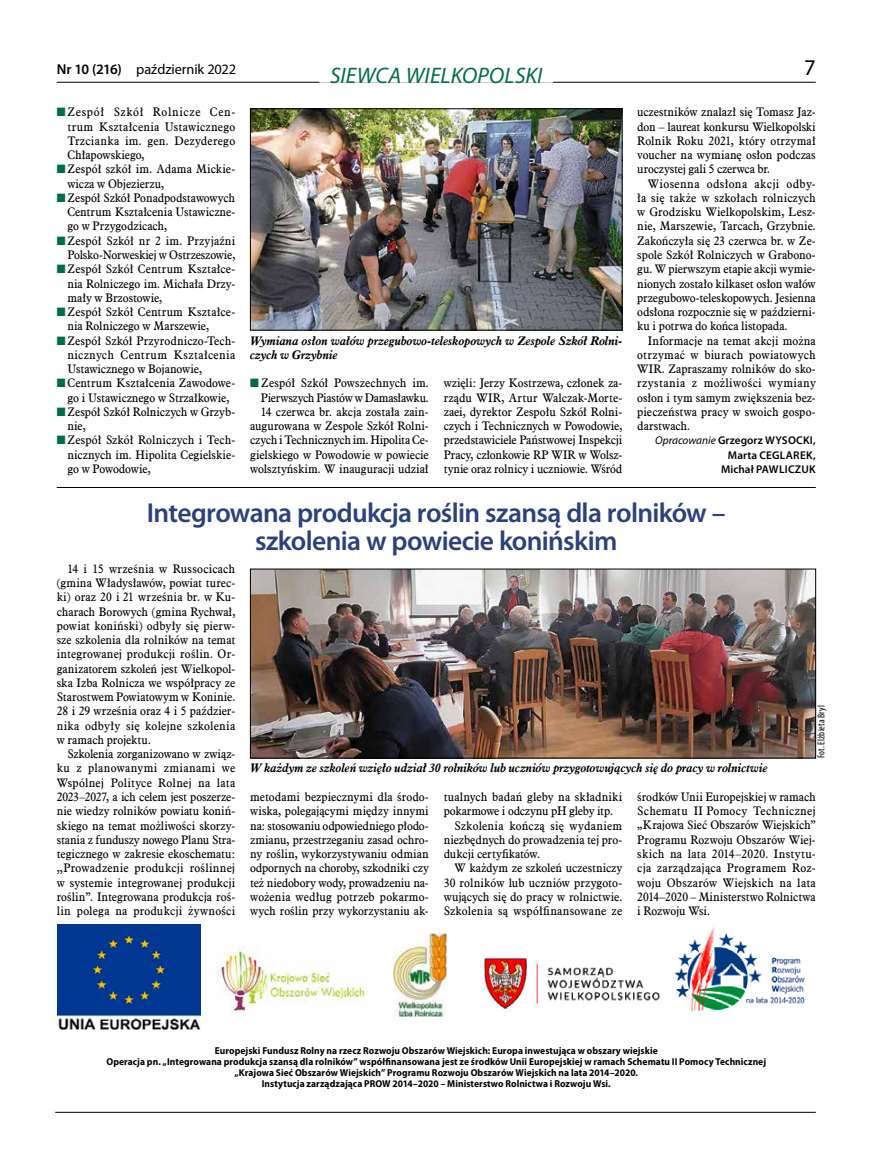
<style>
.page{position:relative;width:869px;height:1149px;background:#fff}
.page>*{position:absolute;margin:0;border:0;box-sizing:border-box;transform-origin:0 0}
.t1{font:600 27.5px/27.5px "Myriad Pro";letter-spacing:-.025em;color:#2b417a;text-align:center}
.t2{font:italic 22.5px "Myriad Pro";letter-spacing:.01em;color:#006d46}
.t3{font:22.5px "Myriad Pro";color:#000}
.t4{font:18.38px "Times New Roman";color:#000}
.t5{font:14.38px "Myriad Pro";letter-spacing:-.005em;color:#000}
.t6{font:700 12.38px "Tahoma";letter-spacing:-.005em;color:#000}
.t7{font:12.12px/14.2px "Aldine 721 EU";letter-spacing:.005em;color:#000;text-align:justify;scale:.95 1}
.t8{font:italic 700 12.12px/14.2px "Aldine 721 EU";letter-spacing:-.005em;color:#000;scale:.95 1}
.t9{font:12.12px "Aldine 721 EU";letter-spacing:.025em;color:#000;scale:.95 1}
.t10{font:12.12px "Aldine 721 EU";letter-spacing:-.015em;color:#000;scale:.95 1}
.t11{font:600 11.25px/14.2px "Myriad Pro";letter-spacing:.01em;color:#000;text-align:right}
.t12{font:700 10px/11.2px "Myriad Pro";letter-spacing:.005em;color:#000;text-align:center;scale:.95 1}
.t13{font:condensed 10px "Myriad Pro";letter-spacing:.01em;color:#000}
.s1{font-weight:600}
.s2{color:#006d46}
.s3{font-weight:400;font-style:italic}
</style>
<div class="page">
<hr style="left:57px;top:82px;width:758px;height:1px;background:#000">
<svg style="left:319px;top:81px;width:234px;height:2px"></svg>
<hr style="left:55px;top:1111px;width:760px;height:1px;background:#000">
<img style="left:252px;top:111px;width:368px;height:217px">
<div style="left:250px;top:109px;width:372px;height:221px;border:1px solid #000"></div>
<img style="left:252px;top:570px;width:561px;height:186px">
<div style="left:250px;top:568px;width:565px;height:190px;border:1px solid #000"></div>
<hr style="left:57px;top:487px;width:758px;height:1px;background:#000">
<img style="left:483px;top:958px;width:177px;height:51px">
<img style="left:58px;top:924px;width:142px;height:105px">
<img style="left:217px;top:945px;width:150px;height:69px">
<img style="left:393px;top:933px;width:53px;height:83px">
<img style="left:674px;top:926px;width:131px;height:86px">
<p class="t5" style="left:57px;top:61px;width:181px"><span class="s1">Nr 10 (216)</span> październik 2022</p>
<h2 class="t3" style="left:803px;top:53px;width:13px">7</h2>
<h2 class="t2" style="left:330px;top:61px;width:214px">SIEWCA WIELKOPOLSKI</h2>
<p class="t7" style="left:67px;top:105px;width:178px;text-indent:-11px"><span class="s2">■</span>Zespół Szkół Rolnicze Cen&shy;trum Kształcenia Ustawicznego Trzcianka im. gen. Dezyderego Chłapowskiego,</p>
<p class="t7" style="left:67px;top:162px;width:178px;text-indent:-11px"><span class="s2">■</span> Zespół szkół im. Adama Mickie&shy;wicza w Objezierzu,</p>
<p class="t7" style="left:67px;top:191px;width:178px;text-indent:-11px"><span class="s2">■</span> Zespół Szkół Ponadpodstawowych Centrum Kształcenia Ustawiczne&shy;go w Przygodzicach,</p>
<p class="t7" style="left:57px;top:234px;width:189px;text-align:right"><span class="s2">■</span> Zespół Szkół nr 2 im. Przyjaźni<br>Polsko-Norweskiej w Ostrzeszowie,</p>
<p class="t7" style="left:67px;top:262px;width:178px;text-indent:-11px"><span class="s2">■</span> Zespół Szkół Centrum Kształce&shy;nia Rolniczego im. Michała Drzy&shy;mały w Brzostowie,</p>
<p class="t7" style="left:67px;top:305px;width:178px;text-indent:-11px"><span class="s2">■</span> Zespół Szkół Centrum Kształce&shy;nia Rolniczego w Marszewie,</p>
<p class="t7" style="left:67px;top:334px;width:178px;text-indent:-11px"><span class="s2">■</span> Zespół Szkół Przyrodniczo-Tech&shy;nicznych Centrum Kształcenia Ustawicznego w Bojanowie,</p>
<p class="t7" style="left:57px;top:376px;width:189px;text-align:center"><span class="s2">■</span> Centrum Kształcenia Zawodowe&shy;go i Ustawicznego w Strzałkowie,</p>
<p class="t7" style="left:67px;top:405px;width:178px;text-indent:-11px"><span class="s2">■</span> Zespół Szkół Rolniczych w Grzyb&shy;nie,</p>
<p class="t7" style="left:67px;top:433px;width:178px;text-indent:-11px"><span class="s2">■</span> Zespół Szkół Rolniczych i Tech&shy;nicznych im. Hipolita Cegielskie&shy;go w Powodowie,</p>
<p class="t8" style="left:250px;top:333px;width:393px">Wymiana osłon wałów przegubowo-teleskopowych w Zespole Szkół Rolni&shy;czych w Grzybnie</p>
<p class="t7" style="left:250px;top:376px;width:189px;text-align:right"><span class="s2">■</span> Zespół Szkół Powszechnych im.<br>Pierwszych Piastów w Damasławku.<br>14 czerwca br. akcja została zain&shy;augurowana w Zespole Szkół Rolni&shy;czych i Technicznych im. Hipolita Ce&shy;gielskiego w Powodowie w powiecie wolsztyńskim. W inauguracji udział</p>
<p class="t7" style="left:443px;top:376px;width:189px">wzięli: Jerzy Kostrzewa, członek za&shy;rządu WIR, Artur Walczak-Morte&shy;zaei, dyrektor Zespołu Szkół Rolni&shy;czych i Technicznych w Powodowie, przedstawiciele Państwowej Inspekcji Pracy, członkowie RP WIR w Wolsz&shy;tynie oraz rolnicy i uczniowie. Wśród</p>
<p class="t7" style="left:637px;top:105px;width:189px">uczestników znalazł się Tomasz Jaz&shy;don – laureat konkursu Wielkopolski Rolnik Roku 2021, który otrzymał voucher na wymianę osłon podczas uroczystej gali 5 czerwca br.</p>
<p class="t7" style="left:637px;top:177px;width:189px;text-indent:11px">Wiosenna odsłona akcji odby&shy;ła się także w szkołach rolniczych w Grodzisku Wielkopolskim, Lesz&shy;nie, Marszewie, Tarcach, Grzybnie.<br>Zakończyła się 23 czerwca br. w Ze&shy;spole Szkół Rolniczych w Grabono&shy;gu. W pierwszym etapie akcji wymie&shy;nionych zostało kilkaset osłon wałów przegubowo-teleskopowych. Jesienna odsłona rozpocznie się w październi&shy;ku i potrwa do końca listopada.</p>
<p class="t7" style="left:637px;top:334px;width:189px;text-indent:11px">Informacje na temat akcji można otrzymać w biurach powiatowych WIR. Zapraszamy rolników do sko&shy;rzystania z możliwości wymiany osłon i tym samym zwiększenia bez&shy;pieczeństwa pracy w swoich gospo&shy;darstwach.</p>
<p class="t11" style="left:655px;top:433px;width:162px"><span class="s3">Opracowanie</span> Grzegorz WYSOCKI,<br>Marta CEGLAREK,<br>Michał PAWLICZUK</p>
<h1 class="t1" style="left:147px;top:498px;width:579px">Integrowana produkcja roślin szansą dla rolników – szkolenia w powiecie konińskim</h1>
<p class="t7" style="left:57px;top:562px;width:189px;text-indent:11px">14 i 15 września w Russocicach (gmina Władysławów, powiat turec&shy;ki) oraz 20 i 21 września br. w Ku&shy;charach Borowych (gmina Rychwał, powiat koniński) odbyły się pierw&shy;sze szkolenia dla rolników na temat integrowanej produkcji roślin. Or&shy;ganizatorem szkoleń jest Wielkopol&shy;ska Izba Rolnicza we współpracy ze Starostwem Powiatowym w Koninie.<br>28 i 29 września oraz 4 i 5 paździer&shy;nika odbyły się kolejne szkolenia w ramach projektu.</p>
<p class="t7" style="left:57px;top:747px;width:189px;text-indent:11px">Szkolenia zorganizowano w związ&shy;ku z planowanymi zmianami we Wspólnej Polityce Rolnej na lata 2023–2027, a ich celem jest poszerze&shy;nie wiedzy rolników powiatu koniń&shy;skiego na temat możliwości skorzy&shy;stania z funduszy nowego Planu Stra&shy;tegicznego w zakresie ekoschematu: ,,Prowadzenie produkcji roślinnej w systemie integrowanej produkcji roślin”. Integrowana produkcja roś&shy;lin polega na produkcji żywności</p>
<p class="t13" style="left:814px;top:758px;width:55px;rotate:-90deg">Fot. Elżbieta Bryl</p>
<p class="t8" style="left:250px;top:761px;width:546px">W każdym ze szkoleń wzięło udział 30 rolników lub uczniów przygotowujących się do pracy w rolnictwie</p>
<p class="t7" style="left:250px;top:790px;width:189px">metodami bezpiecznymi dla środo&shy;wiska, polegającymi między innymi na: stosowaniu odpowiedniego płodo&shy;zmianu, przestrzeganiu zasad ochro&shy;ny roślin, wykorzystywaniu odmian odpornych na choroby, szkodniki czy też niedobory wody, prowadzeniu na&shy;wożenia według potrzeb pokarmo&shy;wych roślin przy wykorzystaniu ak-</p>
<p class="t7" style="left:443px;top:790px;width:189px">tualnych badań gleby na składniki</p>
<p class="t7" style="left:637px;top:790px;width:189px">środków Unii Europejskiej w ramach Schematu II Pomocy Technicznej „Krajowa Sieć Obszarów Wiejskich” Programu Rozwoju Obszarów Wiej&shy;skich na lata 2014–2020. Instytu&shy;cja zarządzająca Programem Roz&shy;woju Obszarów Wiejskich na lata 2014–2020 – Ministerstwo Rolnictwa i Rozwoju Wsi.</p>
<p class="t10" style="left:443px;top:803px;width:179px">pokarmowe i odczynu pH gleby itp.</p>
<p class="t7" style="left:454px;top:818px;width:178px">Szkolenia kończą się wydaniem</p>
<p class="t7" style="left:443px;top:832px;width:189px">niezbędnych do prowadzenia tej pro-</p>
<p class="t7" style="left:443px;top:847px;width:103px">dukcji certyfikatów.</p>
<p class="t7" style="left:454px;top:861px;width:178px">W każdym ze szkoleń uczestniczy</p>
<p class="t7" style="left:443px;top:875px;width:189px">30 rolników lub uczniów przygoto-</p>
<p class="t7" style="left:443px;top:889px;width:189px">wujących się do pracy w rolnictwie.</p>
<p class="t9" style="left:443px;top:903px;width:189px">Szkolenia są współfinansowane ze</p>
<h3 class="t4" style="left:55px;top:834px;width:564px">Łącznie przeszkolonych zostało 120 osób. Serdecznie dziękujemy za udział.</h3>
<h3 class="t4" style="left:55px;top:878px;width:184px">Zdjęcia: Iwona Czerniak</h3>
<h3 class="t4" style="left:472px;top:878px;width:231px">Elżbieta Bryl i Iwona Czerniak</h3>
<p class="t12" style="left:106px;top:1043px;width:695px">Europejski Fundusz Rolny na rzecz Rozwoju Obszarów Wiejskich: Europa inwestująca w obszary wiejskie<br>Operacja pn. „Integrowana produkcja szansą dla rolników” współfinansowana jest ze środków Unii Europejskiej w ramach Schematu II Pomocy Technicznej „Krajowa Sieć Obszarów Wiejskich” Programu Rozwoju Obszarów Wiejskich na lata 2014–2020.<br>Instytucja zarządzająca PROW 2014–2020 – Ministerstwo Rolnictwa i Rozwoju Wsi.</p>
<p class="t6" style="left:105px;top:1066px;width:651px">Europejski Fundusz Rolny na rzecz Rozwoju Obszarów Wiejskich: Europa inwestująca w obszary wiejskie</p>
</div>
